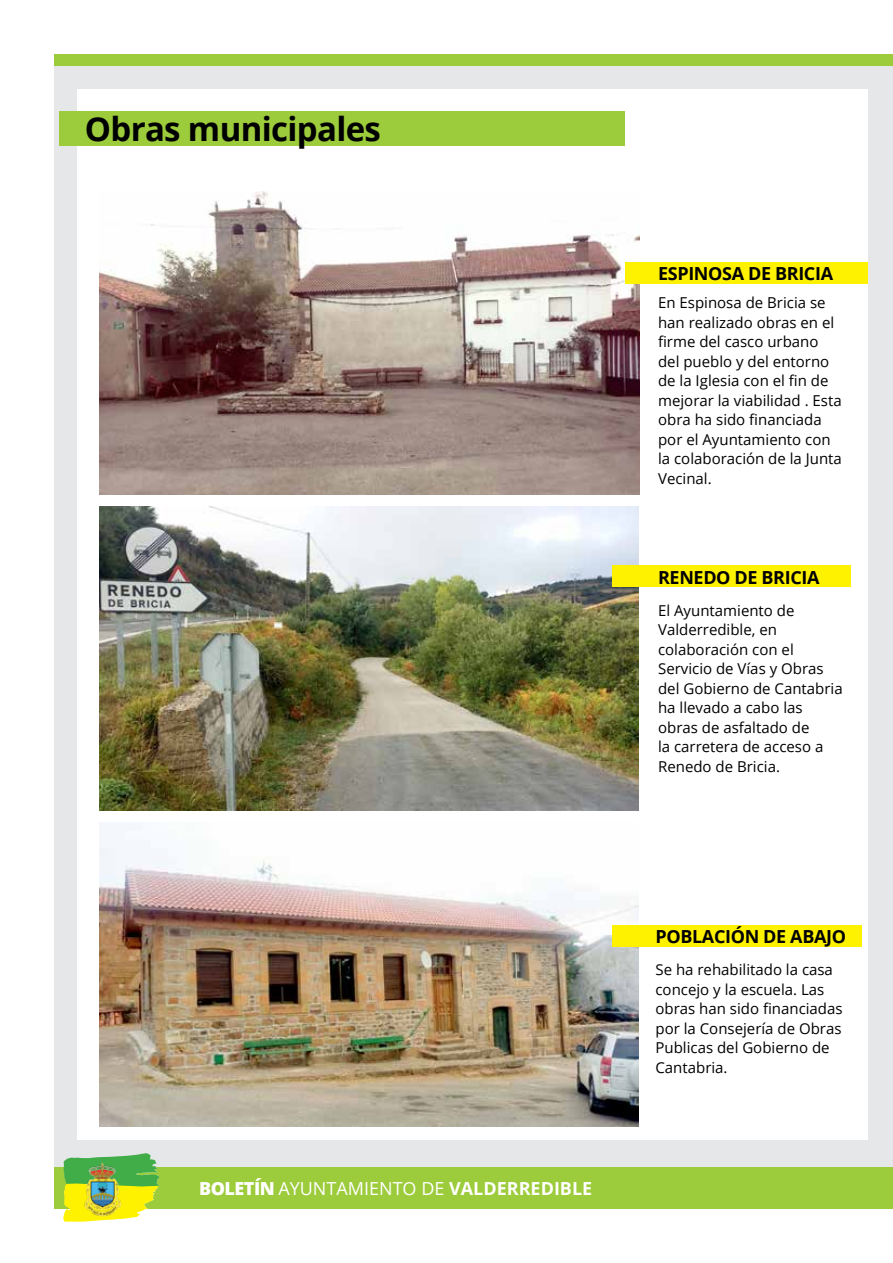
<style>
.page{position:relative;width:893px;height:1263px;background:#fff}
.page>*{position:absolute;margin:0;border:0;box-sizing:border-box;transform-origin:0 0}
.t1{font:700 33px "Open Sans";color:#000}
.t2{font:700 18px "Open Sans";letter-spacing:-.02em;color:#000}
.t3{font:18px "Open Sans";color:#fff}
.t4{font:15px/19.5px "Open Sans";color:#000}
.s1{font-weight:800}
.s2{font-weight:700}
</style>
<div class="page">
<div style="left:54px;top:55px;width:839px;height:1122px;background:#e6e7e8"></div>
<div style="left:54px;top:54px;width:839px;height:12px;background:#9ccb3b"></div>
<div style="left:54px;top:1167px;width:839px;height:42px;background:#9ccb3b"></div>
<svg style="left:63px;top:1153px;width:96px;height:69px"></svg>
<img style="left:79px;top:1159px;width:48px;height:60px">
<div style="left:77px;top:89px;width:790px;height:1051px;background:#fff"></div>
<img style="left:99px;top:507px;width:540px;height:303px">
<img style="left:99px;top:191px;width:540px;height:304px">
<img style="left:99px;top:822px;width:540px;height:304px">
<div style="left:625px;top:262px;width:242px;height:22px;background:#fff200"></div>
<div style="left:612px;top:565px;width:238px;height:22px;background:#fff200"></div>
<div style="left:612px;top:925px;width:250px;height:22px;background:#fff200"></div>
<div style="left:60px;top:112px;width:565px;height:34px;background:#9ccb3b"></div>
<h1 class="t1" style="left:85px;top:106px;width:298px">Obras municipales</h1>
<p class="t3" style="left:199px;top:1176px;width:395px"><span class="s1">BOLETÍN</span> ayuntamiento d e <span class="s2">valderredible</span></p>
<p class="t2" style="left:658px;top:261px;width:167px">ESPINOSA DE BRICIA</p>
<p class="t4" style="left:658px;top:293px;width:185px">En Espinosa de Bricia se han realizado obras en el firme del casco urbano del pueblo y del entorno de la Iglesia con el fin de mejorar la viabilidad . Esta obra ha sido financiada por el Ayuntamiento con la colaboración de la Junta<br>Vecinal.</p>
<p class="t2" style="left:658px;top:564px;width:13px">RENED</p>
<p class="t2" style="left:716px;top:564px;width:95px">O DEBRICIA</p>
<p class="t4" style="left:658px;top:600px;width:186px">El Ayuntamiento de<br>Valderredible, en colaboración con el<br>Servicio de Vías y Obras del Gobierno de Cantabria ha llevado a cabo las obras de asfaltado de<br>la carretera de acceso a<br>Renedo de Bricia.</p>
<p class="t2" style="left:655px;top:924px;width:37px">POBLA</p>
<p class="t2" style="left:714px;top:924px;width:90px">CIóN DE ABA</p>
<p class="t2" style="left:826px;top:924px;width:21px">JO</p>
<p class="t4" style="left:655px;top:960px;width:189px">Se ha rehabilitado la casa concejo y la escuela. Las obras han sido financiadas por la Consejería de Obras<br>Publicas del Gobierno de<br>Cantabria.</p>
</div>
